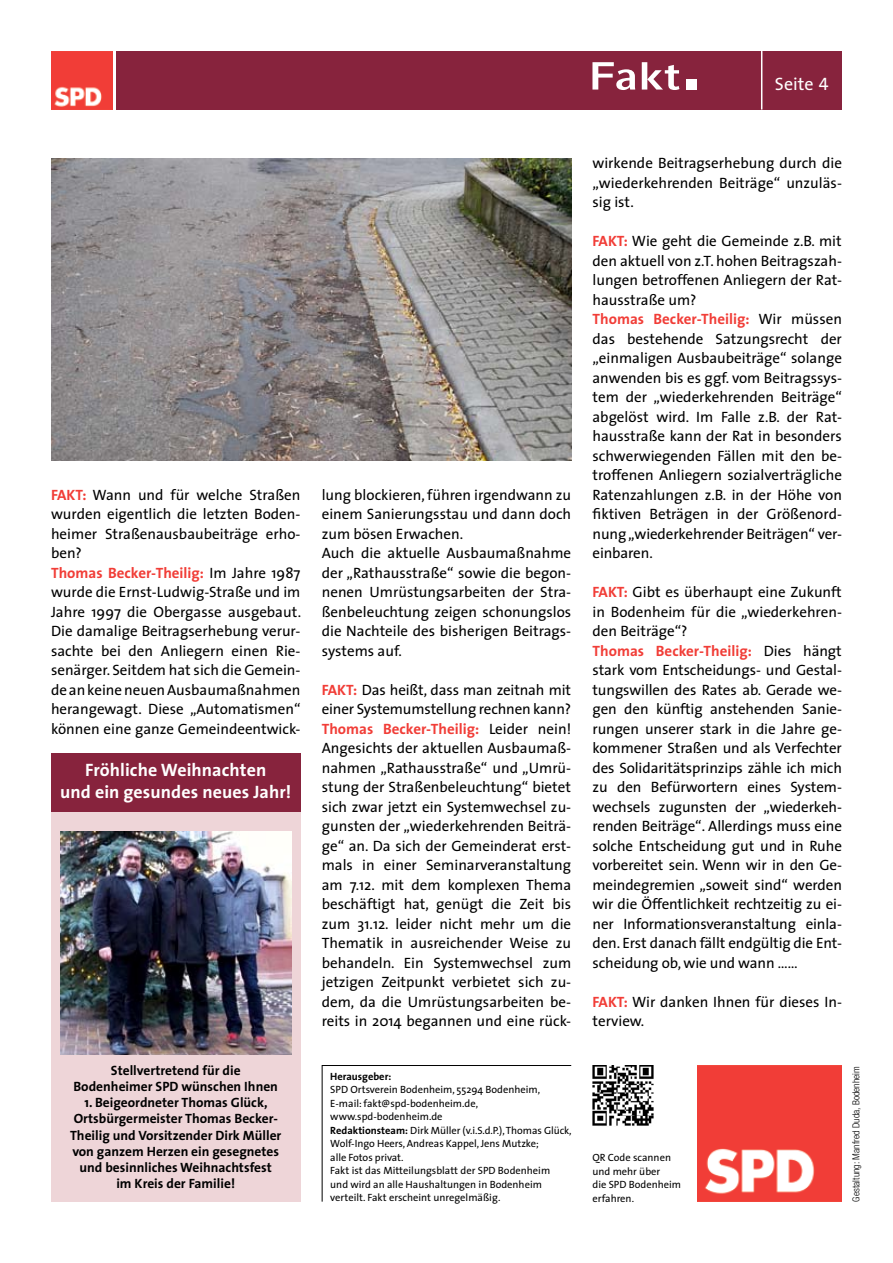
<style>
.page{position:relative;width:893px;height:1263px;background:#fff}
.page>*{position:absolute;margin:0;border:0;box-sizing:border-box;transform-origin:0 0}
.t1{font:700 18px/22.5px "The Sans";letter-spacing:.005em;color:#fff;text-align:center}
.t2{font:18px "The Sans";color:#fff}
.t3{font:15px/19.5px "The Sans";color:#000}
.t4{font:700 13.5px/16.2px "The Sans";color:#000;text-align:center}
.t5{font:10.5px/13.5px "The Sans";color:#000}
.t6{font:700 10.5px "The Sans";color:#000}
.t7{font:300 condensed 9.75px "Helvetica Neue";letter-spacing:.005em;color:#000}
.s1{font-family:"The Sans Caps"}
.s2{font-weight:700;color:#f13d37}
.s3{font-weight:700}
</style>
<div class="page">
<div style="left:117px;top:51px;width:725px;height:59px;background:#87233d"></div>
<img style="left:51px;top:51px;width:61px;height:59px">
<hr style="left:761px;top:51px;width:1px;height:59px;background:#fff">
<div style="left:687px;top:79px;width:10px;height:11px;background:#fff"></div>
<svg style="left:592px;top:62px;width:87px;height:28px"></svg>
<svg style="left:321px;top:1065px;width:251px;height:137px"></svg>
<img style="left:697px;top:1065px;width:145px;height:136px">
<img style="left:592px;top:1065px;width:62px;height:61px">
<img style="left:51px;top:158px;width:520px;height:303px">
<div style="left:51px;top:753px;width:249px;height:448px;background:#eed5d8"></div>
<div style="left:51px;top:753px;width:249px;height:59px;background:#87233d"></div>
<img style="left:60px;top:831px;width:231px;height:223px">
<p class="t2" style="left:775px;top:69px;width:55px">Seite <span class="s1">4</span></p>
<p class="t3" style="left:51px;top:484px;width:252px"><span class="s2">FAKT:</span> Wann und für welche Straßen wurden eigentlich die letzten Boden&shy;heimer Straßenausbaubeiträge erho&shy;ben?<br><span class="s2">Thomas Becker-Theilig:</span> Im Jahre 1987 wurde die Ernst-Ludwig-Straße und im Jahre 1997 die Obergasse ausgebaut.<br>Die damalige Beitragserhebung verur&shy;sachte bei den Anliegern einen Rie&shy;senärger. Seitdem hat sich die Gemein&shy;de an keine neuen Ausbaumaßnahmen herangewagt. Diese „Automatismen“ können eine ganze Gemeindeentwick-</p>
<p class="t3" style="left:322px;top:484px;width:251px">lung blockieren, führen irgendwann zu einem Sanierungsstau und dann doch zum bösen Erwachen.<br>Auch die aktuelle Ausbaumaßnahme der „Rathausstraße“ sowie die begon&shy;nenen Umrüstungsarbeiten der Stra&shy;ßenbeleuchtung zeigen schonungslos die Nachteile des bisherigen Beitrags&shy;systems auf.</p>
<p class="t3" style="left:322px;top:679px;width:251px;text-align:justify"><span class="s2">FAKT:</span> Das heißt, dass man zeitnah mit einer Systemumstellung rechnen kann?<br><span class="s2">Thomas Becker-Theilig:</span> Leider nein!<br>Angesichts der aktuellen Ausbaumaß&shy;nahmen „Rathausstraße“ und „Umrü&shy;stung der Straßenbeleuchtung“ bietet sich zwar jetzt ein Systemwechsel zu&shy;gunsten der „wiederkehrenden Beiträ&shy;ge“ an. Da sich der Gemeinderat erst&shy;mals in einer Seminarveranstaltung am 7.12. mit dem komplexen Thema beschäftigt hat, genügt die Zeit bis zum 31.12. leider nicht mehr um die Thematik in ausreichender Weise zu behandeln. Ein Systemwechsel zum jetzigen Zeitpunkt verbietet sich zu&shy;dem, da die Umrüstungsarbeiten be&shy;reits in 2014 begannen und eine rück-</p>
<p class="t1" style="left:60px;top:758px;width:233px">Fröhliche Weihnachten<br>und ein gesundes neues Jahr!</p>
<p class="t4" style="left:73px;top:1061px;width:206px">Stellvertretend für die<br>Bodenheimer SPD wünschen Ihnen</p>
<p class="t4" style="left:70px;top:1094px;width:213px">1. Beigeordneter Thomas Glück,<br>Ortsbürgermeister Thomas Becker-<br>Theilig und Vorsitzender Dirk Müller von ganzem Herzen ein gesegnetes und besinnliches Weihnachtsfest<br>im Kreis der Familie!</p>
<p class="t6" style="left:330px;top:1067px;width:62px">Herausgeber:</p>
<p class="t5" style="left:330px;top:1083px;width:243px">SPD Ortsverein Bodenheim, 55294 Bodenheim, E-mail: fakt@spd-bodenheim.de, www.spd-bodenheim.de<br><span class="s3">Redaktionsteam:</span> Dirk Müller (v.i.S.d.P.), Thomas Glück, Wolf-Ingo Heers, Andreas Kappel, Jens Mutzke;<br>alle Fotos privat.<br>Fakt ist das Mitteilungsblatt der SPD Bodenheim<br>und wird an alle Haushaltungen in Bodenheim verteilt. Fakt erscheint unregelmäßig.</p>
<p class="t3" style="left:592px;top:153px;width:251px;text-align:justify">wirkende Beitragserhebung durch die „wiederkehrenden Beiträge“ unzuläs&shy;sig ist.</p>
<p class="t3" style="left:592px;top:231px;width:251px"><span class="s2">FAKT:</span> Wie geht die Gemeinde z.B. mit den aktuell von z.T. hohen Beitragszah&shy;lungen betroffenen Anliegern der Rat&shy;hausstraße um?<br><span class="s2">Thomas Becker-Theilig:</span> Wir müssen das bestehende Satzungsrecht der „einmaligen Ausbaubeiträge“ solange anwenden bis es ggf. vom Beitragssys&shy;tem der „wiederkehrenden Beiträge“ abgelöst wird. Im Falle z.B. der Rat&shy;hausstraße kann der Rat in besonders schwerwiegenden Fällen mit den be&shy;troffenen Anliegern sozialverträgliche Ratenzahlungen z.B. in der Höhe von fiktiven Beträgen in der Größenord&shy;nung „wiederkehrender Beiträgen“ ver&shy;einbaren.</p>
<p class="t3" style="left:592px;top:582px;width:251px"><span class="s2">FAKT:</span> Gibt es überhaupt eine Zukunft in Bodenheim für die „wiederkehren&shy;den Beiträge“?<br><span class="s2">Thomas Becker-Theilig:</span> Dies hängt stark vom Entscheidungs- und Gestal&shy;tungswillen des Rates ab. Gerade we&shy;gen den künftig anstehenden Sanie&shy;rungen unserer stark in die Jahre ge&shy;kommener Straßen und als Verfechter des Solidaritätsprinzips zähle ich mich zu den Befürwortern eines System&shy;wechsels zugunsten der „wiederkeh&shy;renden Beiträge“. Allerdings muss eine solche Entscheidung gut und in Ruhe vorbereitet sein. Wenn wir in den Ge&shy;meindegremien „soweit sind“ werden wir die Öffentlichkeit rechtzeitig zu ei&shy;ner Informationsveranstaltung einla&shy;den. Erst danach fällt endgültig die Ent&shy;scheidung ob, wie und wann ……</p>
<p class="t3" style="left:592px;top:991px;width:251px"><span class="s2">FAKT:</span> Wir danken Ihnen für dieses In&shy;terview.</p>
<p class="t5" style="left:592px;top:1151px;width:90px">QR Code scannen und mehr über<br>die SPD Bodenheim erfahren.</p>
<p class="t7" style="left:851px;top:1201px;width:137px;rotate:-90deg">Gestaltung: Manfred Duda, Bodenheim</p>
</div>
